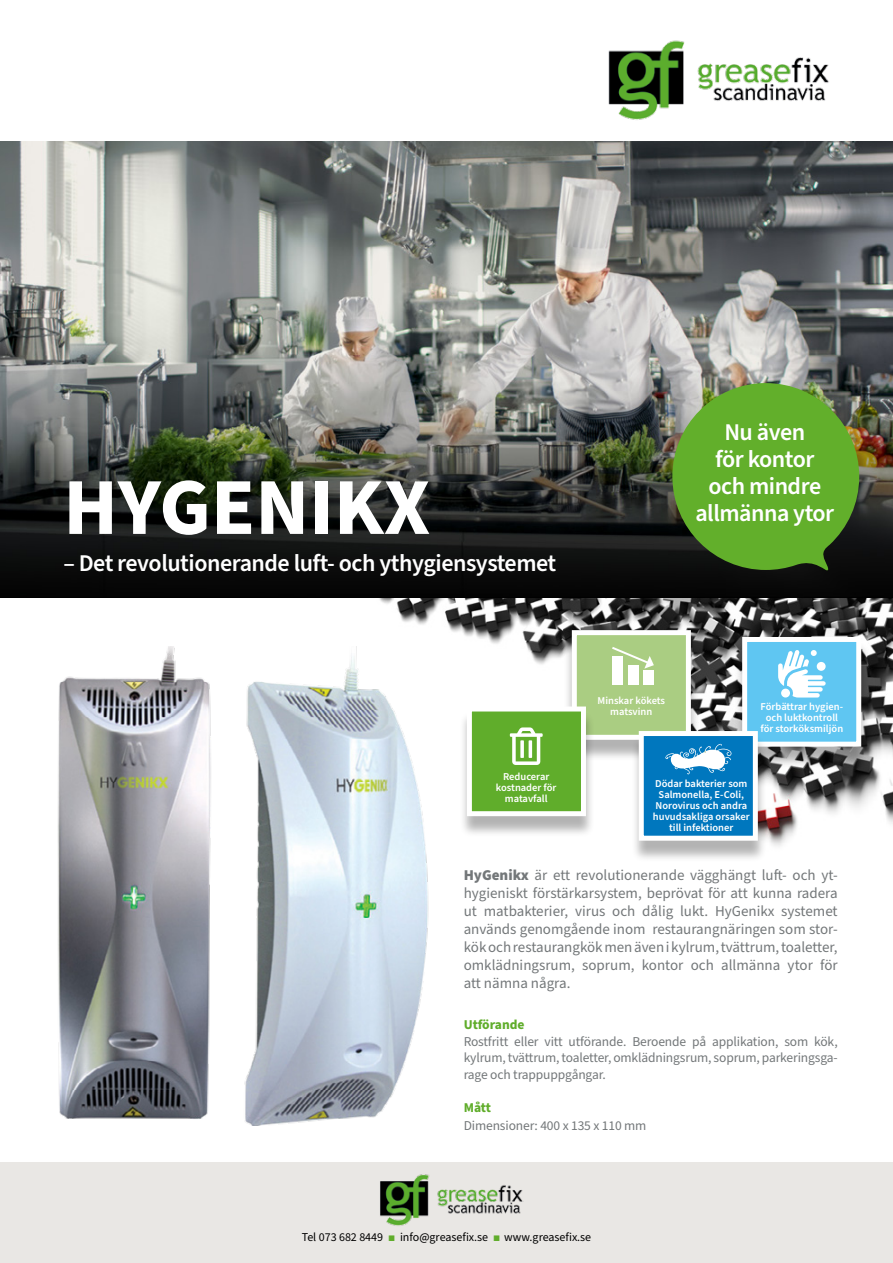
<style>
.page{position:relative;width:893px;height:1263px;background:#fff}
.page>*{position:absolute;margin:0;border:0;box-sizing:border-box;transform-origin:0 0}
.t1{font:700 80.7px "Source Sans Pro";color:#fff}
.t2{font:600 24px/27px "Source Sans Pro";letter-spacing:-.02em;color:#fff;text-align:center}
.t3{font:15px/18px "Source Sans Pro";color:#737779;text-align:justify}
.t4{font:13.5px/16.5px "Source Sans Pro";letter-spacing:-.01em;color:#737779;text-align:justify}
.t5{font:700 13.5px "Source Sans Pro";color:#60ad2b}
.t6{font:12px "Source Sans Pro";color:#000}
.t7{font:600 10.5px/10.9px "Source Sans Pro";color:#fff;text-align:center}
.s1{font-weight:900}
.s2{font-family:"Arial";font-weight:900;color:#60ad2b}
</style>
<div class="page">
<div style="left:0;top:1162px;width:893px;height:101px;background:#e9e7e4"></div>
<img style="left:356px;top:598px;width:537px;height:248px">
<img style="left:0;top:141px;width:893px;height:457px">
<img style="left:608px;top:40px;width:221px;height:80px">
<div style="left:563px;top:634px;width:136px;height:127px;background:#000;opacity:.3"></div>
<div style="left:572px;top:630px;width:119px;height:110px;background:#aacd82;border:5px solid #fff"></div>
<div style="left:459px;top:711px;width:136px;height:126px;background:#000;opacity:.3"></div>
<div style="left:467px;top:706px;width:119px;height:110px;background:#60ad2b;border:5px solid #fff"></div>
<div style="left:734px;top:641px;width:136px;height:127px;background:#000;opacity:.3"></div>
<div style="left:742px;top:637px;width:119px;height:110px;background:#5fc6f2;border:5px solid #fff"></div>
<div style="left:631px;top:735px;width:135px;height:127px;background:#000;opacity:.3"></div>
<div style="left:639px;top:731px;width:119px;height:110px;background:#0077be;border:5px solid #fff"></div>
<div style="left:644px;top:671px;width:10px;height:14px;background:#fff"></div>
<div style="left:628px;top:665px;width:11px;height:20px;background:#fff"></div>
<div style="left:612px;top:657px;width:10px;height:28px;background:#fff"></div>
<svg style="left:612px;top:647px;width:42px;height:22px"></svg>
<svg style="left:510px;top:727px;width:33px;height:38px"></svg>
<svg style="left:778px;top:650px;width:48px;height:47px"></svg>
<svg style="left:665px;top:743px;width:66px;height:31px"></svg>
<img style="left:57px;top:647px;width:394px;height:479px">
<img style="left:380px;top:1174px;width:144px;height:52px">
<svg style="left:672px;top:383px;width:187px;height:189px;background:#5c992f"></svg>
<h1 class="t1" style="left:63px;top:452px;width:368px">HYGENIKX</h1>
<h2 class="t2" style="left:63px;top:550px;width:494px">– Det revolutionerande luft- och ythygiensystemet</h2>
<h2 class="t2" style="left:695px;top:419px;width:140px">Nu även<br>för kontor och mindre allmänna ytor</h2>
<p class="t7" style="left:496px;top:771px;width:62px">Reducerar kostnader för matavfall</p>
<p class="t7" style="left:598px;top:695px;width:69px">Minskar kökets matsvinn</p>
<p class="t7" style="left:760px;top:702px;width:84px">Förbättrar hygien&shy;och luktkontroll för storköksmiljön</p>
<p class="t7" style="left:653px;top:778px;width:98px">Dödar bakterier som<br>Salmonella, E-Coli,<br>Norovirus och andra huvudsakliga orsaker till infektioner</p>
<p class="t3" style="left:464px;top:866px;width:375px"><span class="s1">HyGenikx</span> är ett revolutionerande vägghängt luft- och yt&shy;hygieniskt förstärkarsystem, beprövat för att kunna radera ut matbakterier, virus och dålig lukt. HyGenikx systemet används genomgående inom restaurangnäringen som stor&shy;kök och restaurangkök men även i kylrum, tvättrum, toaletter, omklädningsrum, soprum, kontor och allmänna ytor för att nämna några.</p>
<p class="t5" style="left:464px;top:1016px;width:62px">Utförande</p>
<p class="t4" style="left:464px;top:1033px;width:376px">Rostfritt eller vitt utförande. Beroende på applikation, som kök, kylrum, tvättrum, toaletter, omklädningsrum, soprum, parkeringsga&shy;rage och trappuppgångar.</p>
<p class="t5" style="left:464px;top:1099px;width:29px">Mått</p>
<p class="t4" style="left:464px;top:1118px;width:184px">Dimensioner: 400 x 135 x 110 mm</p>
<p class="t6" style="left:302px;top:1228px;width:291px">Tel 073 682 8449 <span class="s2">■</span> info@greasefix.se <span class="s2">■</span> www.greasefix.se</p>
</div>
